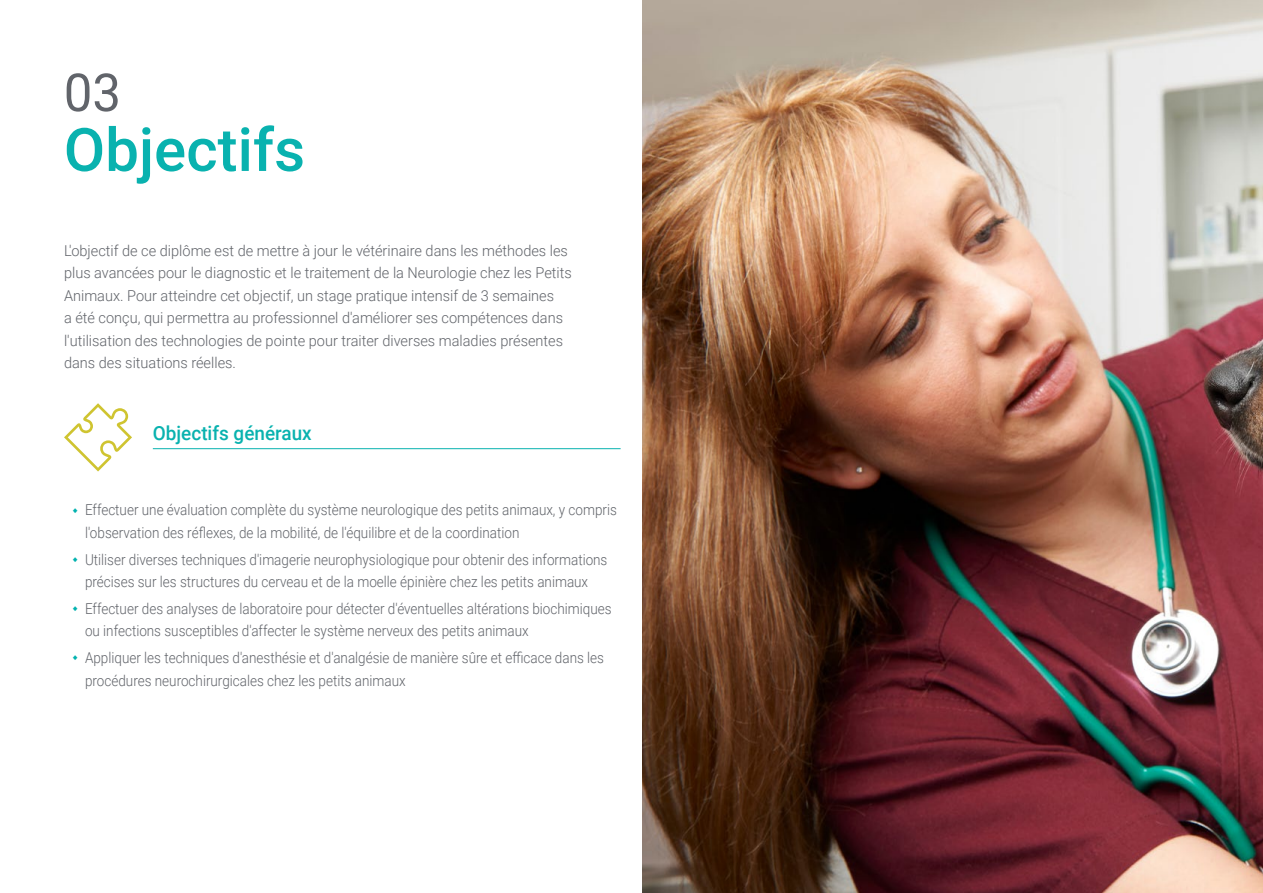
<style>
.page{position:relative;width:1263px;height:893px;background:#fff}
.page>*{position:absolute;margin:0;border:0;box-sizing:border-box;transform-origin:0 0}
.t1{font:500 60px "Roboto";color:#09b2af}
.t2{font:52.5px "Roboto";color:#61646a}
.t3{font:500 19.5px "Roboto";color:#09b2af}
.t4{font:300 15px/22.5px "Roboto";color:#61646a;scale:.9 1}
.t5{font:300 15px/22.5px "Roboto";color:#61646a}
</style>
<div class="page">
<img style="left:642px;top:0;width:621px;height:893px">
<hr style="left:153px;top:448px;width:468px;height:1px;background:#09b2af">
<svg style="left:64px;top:403px;width:68px;height:68px"></svg>
<h2 class="t2" style="left:64px;top:56px;width:59px">03</h2>
<h1 class="t1" style="left:64px;top:108px;width:243px">Objectifs</h1>
<p class="t5" style="left:64px;top:239px;width:509px">L'objectif de ce diplôme est de mettre à jour le vétérinaire dans les méthodes les plus avancées pour le diagnostic et le traitement de la Neurologie chez les Petits Animaux. Pour atteindre cet objectif, un stage pratique intensif de 3 semaines<br>a été conçu, qui permettra au professionnel d'améliorer ses compétences dans l'utilisation des technologies de pointe pour traiter diverses maladies présentes dans des situations réelles.</p>
<h3 class="t3" style="left:153px;top:420px;width:160px">Objectifs généraux</h3>
<p class="t4" style="left:85px;top:498px;width:592px">Effectuer une évaluation complète du système neurologique des petits animaux, y compris l'observation des réflexes, de la mobilité, de l'équilibre et de la coordination</p>
<p class="t4" style="left:85px;top:548px;width:582px">Utiliser diverses techniques d'imagerie neurophysiologique pour obtenir des informations précises sur les structures du cerveau et de la moelle épinière chez les petits animaux</p>
<p class="t4" style="left:85px;top:597px;width:587px">Effectuer des analyses de laboratoire pour détecter d'éventuelles altérations biochimiques ou infections susceptibles d'affecter le système nerveux des petits animaux</p>
<p class="t4" style="left:85px;top:646px;width:578px">Appliquer les techniques d'anesthésie et d'analgésie de manière sûre et efficace dans les procédures neurochirurgicales chez les petits animaux</p>
</div>
